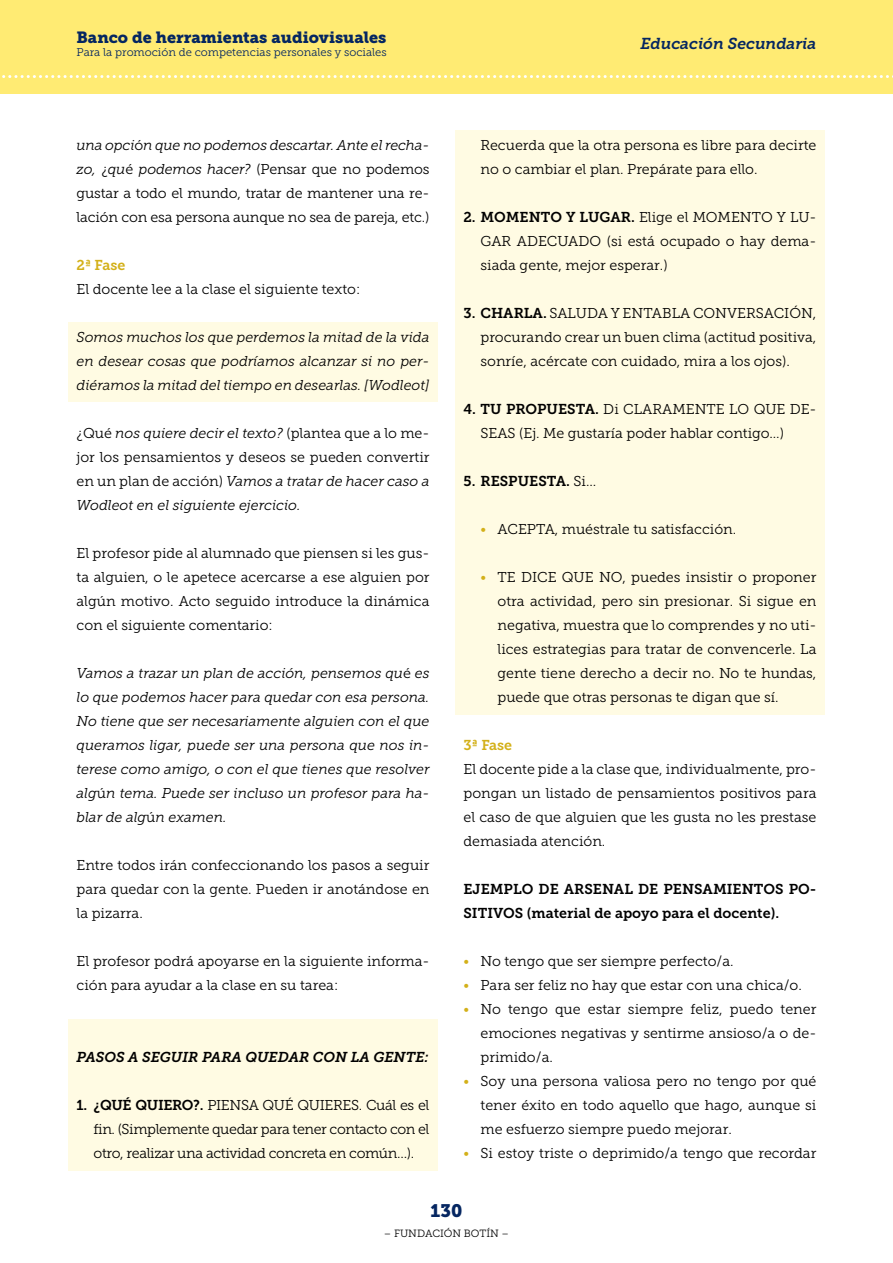
<style>
.page{position:relative;width:893px;height:1263px;background:#fff}
.page>*{position:absolute;margin:0;border:0;box-sizing:border-box;transform-origin:0 0}
.t1{font:18px "Museo Slab 900";color:#052661}
.t2{font:16.2px "Museo Slab 900";color:#052661}
.t3{font:italic 15.75px "Museo Slab 700";color:#052661}
.List_Paragraph{font:14.25px/24px "Museo Slab 300";color:#000;text-align:justify}
.t4{font:italic 14.25px/24px "Museo Slab 300";color:#000;text-align:justify}
.List_Paragraph-2{font:14.25px/24px "Museo Slab 700";color:#000}
.t5{font:italic 14.25px "Museo Slab 700";color:#000}
.t6{font:14.25px "Museo Slab 700";color:#d3b019}
.t7{font:11.25px "Museo Slab 300";color:#052661}
.t8{font:10.5px "Museo Slab 300";color:#000}
.s1{font-style:italic}
.s2{font-style:normal}
.s3{font-family:"Museo Slab 700"}
.s4{font-family:"Museo Slab 300"}
.s5{color:#d3b019}
</style>
<div class="page">
<div style="left:0;top:0;width:893px;height:94px;background:#ffeb73"></div>
<svg style="left:2px;top:75px;width:891px;height:3px"></svg>
<div style="left:68px;top:323px;width:370px;height:79px;background:#fffbe3"></div>
<div style="left:68px;top:1019px;width:370px;height:31px;background:#fffbe3"></div>
<div style="left:68px;top:1043px;width:370px;height:31px;background:#fffbe3"></div>
<div style="left:68px;top:1067px;width:370px;height:31px;background:#fffbe3"></div>
<div style="left:68px;top:1091px;width:370px;height:79px;background:#fffbe3"></div>
<div style="left:455px;top:131px;width:370px;height:55px;background:#fffbe3"></div>
<div style="left:455px;top:179px;width:370px;height:31px;background:#fffbe3"></div>
<div style="left:455px;top:203px;width:370px;height:79px;background:#fffbe3"></div>
<div style="left:455px;top:275px;width:370px;height:31px;background:#fffbe3"></div>
<div style="left:455px;top:299px;width:370px;height:79px;background:#fffbe3"></div>
<div style="left:455px;top:371px;width:370px;height:31px;background:#fffbe3"></div>
<div style="left:455px;top:395px;width:370px;height:55px;background:#fffbe3"></div>
<div style="left:455px;top:443px;width:370px;height:31px;background:#fffbe3"></div>
<div style="left:455px;top:467px;width:370px;height:31px;background:#fffbe3"></div>
<div style="left:455px;top:491px;width:370px;height:31px;background:#fffbe3"></div>
<div style="left:455px;top:515px;width:370px;height:31px;background:#fffbe3"></div>
<div style="left:455px;top:539px;width:370px;height:31px;background:#fffbe3"></div>
<div style="left:455px;top:563px;width:370px;height:151px;background:#fffbe3"></div>
<p class="t2" style="left:77px;top:28px;width:311px">Banco de herramientas audiovisuales</p>
<p class="t7" style="left:77px;top:46px;width:312px">Para la promoción de competencias personales y sociales</p>
<p class="List_Paragraph" style="left:77px;top:133px;width:354px"><span class="s1">una opci</span>ó<span class="s1">n que no podemos descartar. Ante el recha&shy;zo,</span> ¿<span class="s1">qu</span>é <span class="s1">podemos hacer?</span> (Pensar que no podemos gustar a todo el mundo, tratar de mantener una re&shy;lación con esa persona aunque no sea de pareja, etc.)</p>
<p class="t6" style="left:77px;top:257px;width:50px">2ª Fase</p>
<p class="List_Paragraph" style="left:77px;top:277px;width:285px">El docente lee a la clase el siguiente texto:</p>
<p class="t4" style="left:77px;top:325px;width:354px">Somos muchos los que perdemos la mitad de la vida en desear cosas que podríamos alcanzar si no per&shy;diéramos la mitad del tiempo en desearlas. [Wodleot]</p>
<p class="List_Paragraph" style="left:77px;top:421px;width:354px">¿Qué <span class="s1">nos quiere decir el texto?</span> (plantea que a lo me&shy;jor los pensamientos y deseos se pueden convertir en un plan de acción) <span class="s1">Vamos a tratar de hacer caso a Wodleot en el siguiente ejercicio.</span></p>
<p class="List_Paragraph" style="left:77px;top:541px;width:354px">El profesor pide al alumnado que piensen si les gus&shy;ta alguien, o le apetece acercarse a ese alguien por algún motivo. Acto seguido introduce la dinámica con el siguiente comentario:</p>
<p class="t4" style="left:77px;top:661px;width:354px">Vamos a trazar un plan de acción, pensemos qu<span class="s2">é</span> es lo que podemos hacer para quedar con esa persona.<br>No tiene que ser necesariamente alguien con el que queramos ligar, puede ser una persona que nos in&shy;terese como amigo, o con el que tienes que resolver alg<span class="s2">ú</span>n tema. Puede ser incluso un profesor para ha&shy;blar de alg<span class="s2">ú</span>n examen.</p>
<p class="List_Paragraph" style="left:77px;top:853px;width:354px">Entre todos irán confeccionando los pasos a seguir para quedar con la gente. Pueden ir anotándose en la pizarra.</p>
<p class="List_Paragraph" style="left:77px;top:949px;width:354px">El profesor podrá apoyarse en la siguiente informa&shy;ción para ayudar a la clase en su tarea:</p>
<p class="t5" style="left:77px;top:1049px;width:354px">PASOS A SEGUIR PARA QUEDAR CON LA GENTE:</p>
<p class="List_Paragraph" style="left:94px;top:1093px;width:337px;text-indent:-17px"><span class="s3">1. ¿QUÉ QUIERO?.</span> PIENSA QUÉ QUIERES. Cuál es el fin. (Simplemente quedar para tener contacto con el otro, realizar una actividad concreta en común…).</p>
<p class="t3" style="left:640px;top:34px;width:177px">Educación Secundaria</p>
<p class="List_Paragraph" style="left:480px;top:133px;width:337px">Recuerda que la otra persona es libre para decirte no o cambiar el plan. Prepárate para ello.</p>
<p class="List_Paragraph" style="left:480px;top:205px;width:337px;text-indent:-17px"><span class="s3">2. MOMENTO Y LUGAR.</span> Elige el MOMENTO Y LU-GAR ADECUADO (si está ocupado o hay dema&shy;siada gente, mejor esperar.)</p>
<p class="List_Paragraph" style="left:480px;top:301px;width:337px;text-indent:-17px"><span class="s3">3. CHARLA.</span> SALUDA Y ENTABLA CONVERSACIÓN, procurando crear un buen clima (actitud positiva, sonríe, acércate con cuidado, mira a los ojos).</p>
<p class="List_Paragraph" style="left:480px;top:397px;width:337px;text-indent:-17px"><span class="s3">4. TU PROPUESTA.</span> Di CLARAMENTE LO QUE DE-<br>SEAS (Ej. Me gustaría poder hablar contigo…)</p>
<p class="List_Paragraph-2" style="left:463px;top:469px;width:134px">5. RESPUESTA. <span class="s4">Si…</span></p>
<p class="List_Paragraph" style="left:480px;top:517px;width:257px"><span class="s5">•</span> ACEPTA, muéstrale tu satisfacción.</p>
<p class="List_Paragraph" style="left:497px;top:565px;width:320px;text-indent:-17px"><span class="s5">•</span> TE DICE QUE NO, puedes insistir o proponer otra actividad, pero sin presionar. Si sigue en negativa, muestra que lo comprendes y no uti&shy;lices estrategias para tratar de convencerle. La gente tiene derecho a decir no. No te hundas, puede que otras personas te digan que sí.</p>
<p class="t6" style="left:463px;top:737px;width:50px">3ª Fase</p>
<p class="List_Paragraph" style="left:463px;top:757px;width:354px">El docente pide a la clase que, individualmente, pro&shy;pongan un listado de pensamientos positivos para el caso de que alguien que les gusta no les prestase demasiada atención.</p>
<p class="List_Paragraph-2" style="left:463px;top:877px;width:354px">EJEMPLO DE ARSENAL DE PENSAMIENTOS PO-<br>SITIVOS (material de apoyo para el docente).</p>
<p class="List_Paragraph" style="left:463px;top:949px;width:272px"><span class="s5">•</span> No tengo que ser siempre perfecto/a.</p>
<p class="List_Paragraph" style="left:463px;top:973px;width:340px"><span class="s5">•</span> Para ser feliz no hay que estar con una chica/o.</p>
<p class="List_Paragraph" style="left:480px;top:997px;width:337px;text-indent:-17px"><span class="s5">•</span> No tengo que estar siempre feliz, puedo tener emociones negativas y sentirme ansioso/a o de&shy;primido/a.</p>
<p class="List_Paragraph" style="left:480px;top:1069px;width:337px;text-indent:-17px"><span class="s5">•</span> Soy una persona valiosa pero no tengo por qué tener éxito en todo aquello que hago, aunque si me esfuerzo siempre puedo mejorar.</p>
<p class="List_Paragraph" style="left:463px;top:1141px;width:354px"><span class="s5">•</span> Si estoy triste o deprimido/a tengo que recordar</p>
<p class="t1" style="left:431px;top:1201px;width:33px">130</p>
<p class="t8" style="left:384px;top:1227px;width:127px">– FUNDACIÓN BOTÍN –</p>
</div>
